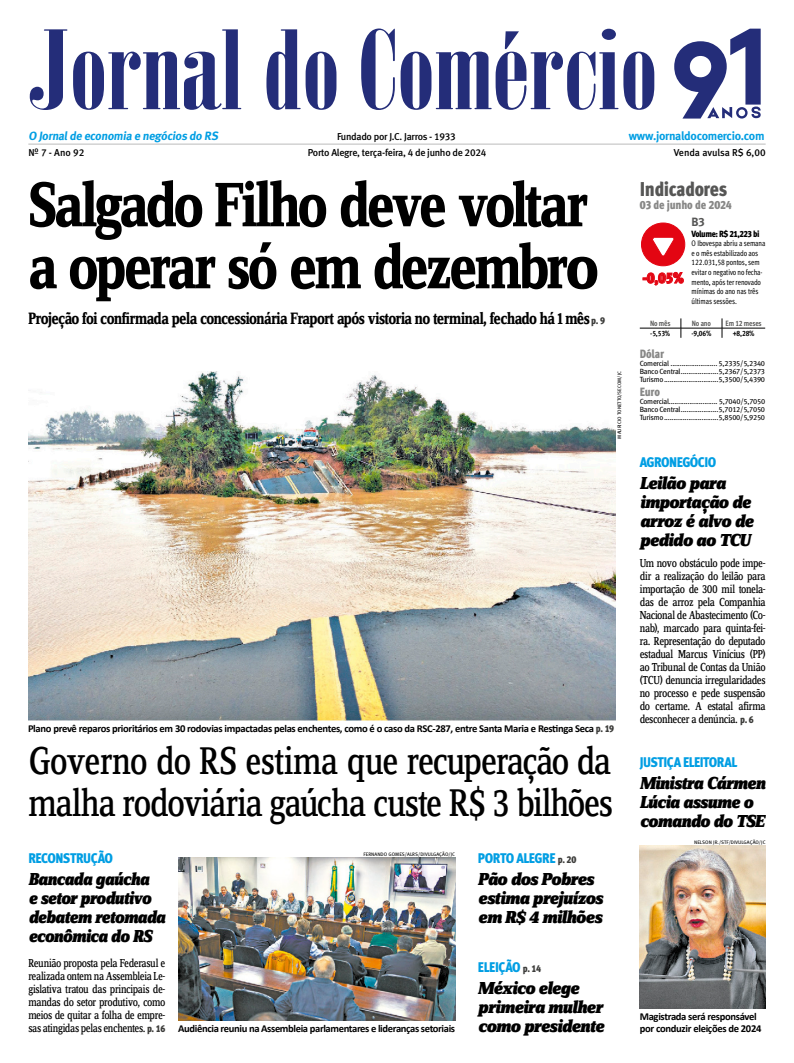
<style>
.page{position:relative;width:794px;height:1063px;background:#fff}
.page>*{position:absolute;margin:0;border:0;box-sizing:border-box;transform-origin:0 0}
.manchete{font:700 65px/62px "Zine Serif Dis";letter-spacing:-.055em;color:#000;scale:.9 1}
.titulo{font:40px/42px "Zine Serif Dis";letter-spacing:-.04em;color:#000;scale:.94 1}
.Titulo_Indicadores{font:20px "Meta Cond Black LF";letter-spacing:-.02em;color:#565655}
.titulo_chamadas{font:italic 900 18px/19px "Zine Serif Dis";letter-spacing:-.035em;color:#000}
.titulo_chamadas-2{font:italic 900 18px/19px "Zine Serif Dis";letter-spacing:-.035em;color:#000;scale:.95 1}
.linha_de_apoio_da_ma{font:700 17.1px "Zine Serif Dis";letter-spacing:-.04em;color:#000;scale:.89 1}
.t1{font:15px "Meta Cond Black LF";color:#e30512}
.cartola{font:14px "Meta Cond Black LF";letter-spacing:-.035em;color:#009ee3}
.manchete-2{font:14px "Meta Cond Black LF";letter-spacing:-.03em;color:#009ee3}
.TEXTO_capa{font:12px/13px "Zine Serif Dis";letter-spacing:-.035em;color:#000;text-align:justify;scale:.92 1}
.t2{font:700 12px "Meta";letter-spacing:-.02em;color:#009ee3}
.Data_Indicadores{font:12px "Meta Cond Black LF";letter-spacing:-.02em;color:#878786}
.indicadores_negrito{font:12px "Meta Cond Black LF";color:#878786}
.t3{font:12px "Meta Bold LF";color:#565655}
.Legenda{font:700 10.6px/12px "Calibri";letter-spacing:-.03em;color:#000}
.t4{font:10px "Meta Medium LF";letter-spacing:-.025em;color:#000}
.t5{font:10px "Meta Cond Black LF";color:#3c3c3a}
.t6{font:10px "Meta Medium LF";letter-spacing:-.005em;color:#000}
.t7{font:9px "Meta Cond Black LF";letter-spacing:-.05em;color:#000}
.t8{font:8px/9.6px "Meta Cond Book LF";letter-spacing:-.01em;color:#000;scale:.94 1}
.topo_negrito{font:7.7px "Meta Cond Bold LF";letter-spacing:-.02em;color:#565655}
.topo_negrito-2{font:7.7px "Meta Cond Bold LF";color:#000}
.indicadores_negrito-2{font:7.5px "Meta Book LF";letter-spacing:-.03em;color:#000}
.Crédito{font:5px "Meta Book Caps";color:#000}
.s1{font-family:"Meta Cond Black LF";font-weight:400;font-size:10px;color:#3c3c3a}
</style>
<div class="page">
<hr style="left:28px;top:144px;width:737px;height:1px;background:#bbb">
<svg style="left:30px;top:29px;width:37px;height:81px"></svg>
<svg style="left:73px;top:29px;width:168px;height:81px"></svg>
<svg style="left:266px;top:29px;width:70px;height:81px"></svg>
<svg style="left:361px;top:29px;width:293px;height:81px"></svg>
<svg style="left:674px;top:29px;width:86px;height:90px"></svg>
<img style="left:28px;top:371px;width:588px;height:349px">
<img style="left:178px;top:857px;width:277px;height:163px">
<img style="left:640px;top:845px;width:125px;height:163px">
<hr style="left:640px;top:328px;width:41px;height:1px;background:#000">
<hr style="left:681px;top:328px;width:41px;height:1px;background:#000">
<svg style="left:680px;top:318px;width:1px;height:20px"></svg>
<hr style="left:722px;top:328px;width:43px;height:1px;background:#000">
<svg style="left:722px;top:318px;width:1px;height:20px"></svg>
<svg style="left:641px;top:222px;width:44px;height:64px"></svg>
<p class="t2" style="left:28px;top:129px;width:193px">O Jornalde economia e negócios do RS</p>
<p class="t4" style="left:337px;top:131px;width:120px">Fundado por J.C. Jarros - 1933</p>
<p class="t2" style="left:629px;top:129px;width:137px">www.jornaldocomercio.com</p>
<p class="t6" style="left:674px;top:147px;width:93px">Venda avulsa R$ 6,00</p>
<p class="manchete" style="left:28px;top:177px;width:636px">Salgado Filho deve voltar a operar só em dezembro</p>
<p class="t4" style="left:28px;top:147px;width:57px">Nº 7 - Ano 92</p>
<p class="t4" style="left:308px;top:147px;width:180px">Porto Alegre, terça-feira, 4 de junho de 2024</p>
<p class="Titulo_Indicadores" style="left:640px;top:177px;width:89px">Indicadores</p>
<p class="Data_Indicadores" style="left:640px;top:197px;width:93px">03 de junho de 2024</p>
<p class="t3" style="left:691px;top:214px;width:15px">B3</p>
<p class="t7" style="left:691px;top:228px;width:69px">Volume: R$ 21,223 bi</p>
<p class="t8" style="left:691px;top:238px;width:80px">O Ibovespa abriu a semana e o mês estabilizado aos<br>122.031,58 pontos, sem evitar o negativo no fecha&shy;mento, após ter renovado mínimas do ano nas três últimas sessões.</p>
<p class="t1" style="left:642px;top:269px;width:43px">-0,05%</p>
<p class="linha_de_apoio_da_ma" style="left:28px;top:310px;width:632px">Projeção foi confirmada pela concessionária Fraport após vistoria no terminal, fechado há 1 mês</p>
<p class="t5" style="left:591px;top:315px;width:15px">p. 9</p>
<p class="Crédito" style="left:616px;top:439px;width:69px;rotate:-90deg">MAURICIO TONETTO/SECOM/JC</p>
<p class="Legenda" style="left:28px;top:723px;width:587px">Plano prevê reparos prioritários em 30 rodovias impactadas pelas enchentes, como é o caso da RSC-287, entre Santa Maria e Restinga Seca <span class="s1">p. 19</span></p>
<p class="titulo" style="left:28px;top:742px;width:623px">Governo do RS estima que recuperação da malha rodoviária gaúcha custe R$ 3 bilhões</p>
<p class="cartola" style="left:28px;top:850px;width:86px">RECONSTRUÇÃO</p>
<p class="titulo_chamadas-2" style="left:28px;top:870px;width:146px">Bancada gaúcha<br>e setor produtivo debatem retomada econômica do RS</p>
<p class="TEXTO_capa" style="left:28px;top:957px;width:150px">Reunião proposta pela Federasul e realizada ontem na Assembleia Le&shy;gislativa tratou das principais de&shy;mandas do setor produtivo, como meios de quitar a folha de empre&shy;sas atingidas pelas enchentes.</p>
<p class="t5" style="left:147px;top:1023px;width:20px">p. 16</p>
<p class="Crédito" style="left:363px;top:852px;width:93px">FERNANDO GOMES/ALRS/DIVULGAÇÃO/JC</p>
<p class="Legenda" style="left:178px;top:1023px;width:278px">Audiência reuniu na Assembleia parlamentares e lideranças setoriais</p>
<p class="manchete-2" style="left:478px;top:850px;width:79px">PORTO ALEGRE</p>
<p class="t5" style="left:558px;top:853px;width:20px">p. 20</p>
<p class="titulo_chamadas" style="left:478px;top:870px;width:126px">Pão dos Pobres estima prejuízos em R$ 4 milhões</p>
<p class="manchete-2" style="left:478px;top:959px;width:44px">ELEIÇÃO</p>
<p class="t5" style="left:523px;top:963px;width:20px">p. 14</p>
<p class="titulo_chamadas" style="left:478px;top:980px;width:128px">México elege primeira mulher como presidente</p>
<p class="topo_negrito" style="left:650px;top:319px;width:22px">No mês</p>
<p class="topo_negrito" style="left:692px;top:319px;width:21px">No ano</p>
<p class="topo_negrito" style="left:725px;top:319px;width:38px">Em 12 meses</p>
<p class="topo_negrito-2" style="left:650px;top:329px;width:22px">-5,53%</p>
<p class="topo_negrito-2" style="left:691px;top:329px;width:22px">-9,06%</p>
<p class="topo_negrito-2" style="left:732px;top:329px;width:23px">+8,28%</p>
<p class="Data_Indicadores" style="left:640px;top:346px;width:26px">Dólar</p>
<p class="indicadores_negrito-2" style="left:640px;top:359px;width:127px">Comercial ......................... 5,2335/5,2340</p>
<p class="indicadores_negrito-2" style="left:640px;top:367px;width:127px">Banco Central....................5,2367/5,2373</p>
<p class="indicadores_negrito-2" style="left:640px;top:375px;width:127px">Turismo.............................5,3500/5,4390</p>
<p class="indicadores_negrito" style="left:640px;top:384px;width:22px">Euro</p>
<p class="indicadores_negrito-2" style="left:640px;top:397px;width:127px">Comercial.......................... 5,7040/5,7050</p>
<p class="indicadores_negrito-2" style="left:640px;top:405px;width:127px">Banco Central....................5,7012/5,7050</p>
<p class="indicadores_negrito-2" style="left:640px;top:413px;width:127px">Turismo.............................5,8500/5,9250</p>
<p class="cartola" style="left:640px;top:454px;width:78px">AGRONEGÓCIO</p>
<p class="titulo_chamadas" style="left:640px;top:474px;width:115px">Leilão para importação de arroz é alvo de pedido ao TCU</p>
<p class="TEXTO_capa" style="left:640px;top:557px;width:138px">Um novo obstáculo pode impe&shy;dir a realização do leilão para importação de 300 mil tonela&shy;das de arroz pela Companhia Nacional de Abastecimento (Co&shy;nab), marcado para quinta-fei&shy;ra. Representação do deputado estadual Marcus Vinícius (PP) ao Tribunal de Contas da União (TCU) denuncia irregularidades no processo e pede suspensão do certame. A estatal afirma desconhecer a denúncia.</p>
<p class="t5" style="left:740px;top:713px;width:15px">p. 6</p>
<p class="cartola" style="left:640px;top:754px;width:99px">JUSTIÇA ELEITORAL</p>
<p class="titulo_chamadas" style="left:640px;top:775px;width:127px">Ministra Cármen<br>Lúcia assume o comando do TSE</p>
<p class="Crédito" style="left:694px;top:840px;width:73px">NELSON JR./STF/DIVULGAÇÃO/JC</p>
<p class="Legenda" style="left:640px;top:1011px;width:123px">Magistrada será responsável por conduzir eleições de 2024</p>
</div>
